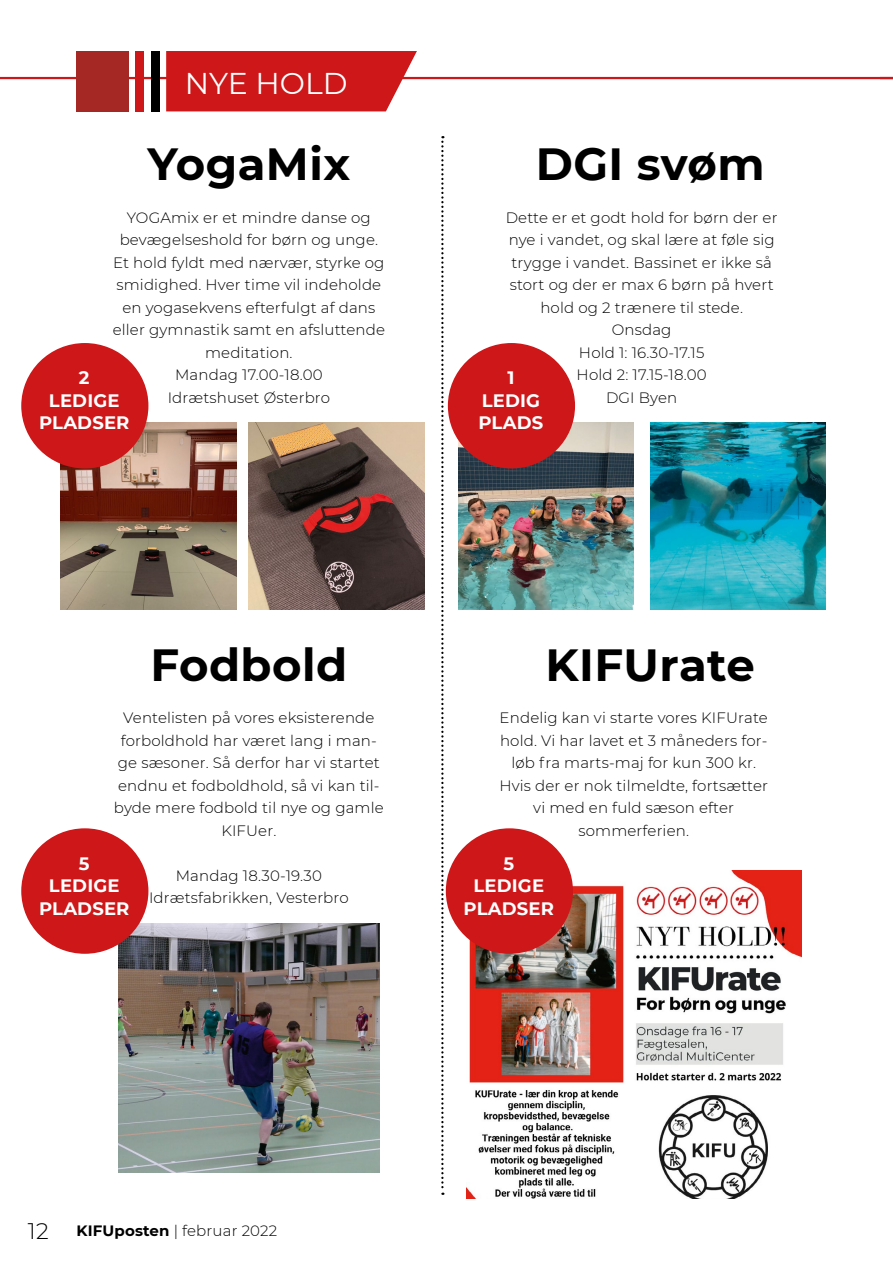
<style>
.page{position:relative;width:893px;height:1263px;background:#fff}
.page>*{position:absolute;margin:0;border:0;box-sizing:border-box;transform-origin:0 0}
.t1{font:700 45px "Montserrat";letter-spacing:.01em;color:#000}
.t2{font:30px "Montserrat";color:#fff}
.t3{font:700 18px/22.5px "Montserrat";letter-spacing:.01em;color:#fff;text-align:center}
.t4{font:300 15px/22.5px "Montserrat";letter-spacing:.01em;color:#000;text-align:center}
.s1{font-size:22.5px}
.s2{font-weight:700}
</style>
<div class="page">
<hr style="left:0;top:77px;width:893px;height:2px;background:#cd1719">
<div style="left:166px;top:51px;width:251px;height:60px;background:#cd1719"></div>
<div style="left:151px;top:51px;width:9px;height:61px;background:#000"></div>
<div style="left:135px;top:51px;width:9px;height:61px;background:#cd1719"></div>
<div style="left:77px;top:51px;width:52px;height:61px;background:#a62824"></div>
<svg style="left:441px;top:136px;width:3px;height:1059px"></svg>
<img style="left:61px;top:423px;width:175px;height:186px">
<img style="left:249px;top:423px;width:175px;height:186px">
<img style="left:458px;top:423px;width:176px;height:186px">
<img style="left:650px;top:423px;width:175px;height:186px">
<img style="left:466px;top:870px;width:335px;height:328px">
<img style="left:119px;top:923px;width:260px;height:250px">
<div style="left:448px;top:343px;width:127px;height:125px;background:#cd1719;border-radius:50%"></div>
<div style="left:446px;top:828px;width:127px;height:126px;background:#cd1719;border-radius:50%"></div>
<div style="left:21px;top:343px;width:127px;height:125px;background:#cd1719;border-radius:50%"></div>
<div style="left:21px;top:828px;width:127px;height:126px;background:#cd1719;border-radius:50%"></div>
<h2 class="t2" style="left:185px;top:63px;width:164px">NYE HOLD</h2>
<h1 class="t1" style="left:148px;top:131px;width:204px">YogaMix</h1>
<h1 class="t1" style="left:536px;top:131px;width:230px">DGI svøm</h1>
<p class="t4" style="left:113px;top:206px;width:274px">YOGAmix er et mindre danse og bevægelseshold for børn og unge.<br>Et hold fyldt med nærvær, styrke og smidighed. Hver time vil indeholde en yogasekvens efterfulgt af dans eller gymnastik samt en afsluttende meditation.<br>Mandag 17.00-18.00<br>Idrætshuset Østerbro</p>
<p class="t4" style="left:506px;top:206px;width:273px">Dette er et godt hold for børn der er nye i vandet, og skal lære at føle sig trygge i vandet. Bassinet er ikke så stort og der er max 6 børn på hvert hold og 2 trænere til stede.<br>Onsdag<br>Hold 1: 16.30-17.15<br>Hold 2: 17.15-18.00<br>DGI Byen</p>
<p class="t3" style="left:39px;top:366px;width:92px">2<br>LEDIGE<br>PLADSER</p>
<p class="t3" style="left:478px;top:366px;width:66px">1<br>LEDIG<br>PLADS</p>
<h1 class="t1" style="left:151px;top:633px;width:198px">Fodbold</h1>
<h1 class="t1" style="left:545px;top:633px;width:211px">KIFUrate</h1>
<p class="t4" style="left:114px;top:706px;width:271px">Ventelisten på vores eksisterende forboldhold har været lang i man&shy;ge sæsoner. Så derfor har vi startet endnu et fodboldhold, så vi kan til&shy;byde mere fodbold til nye og gamle<br>KIFUer.</p>
<p class="t4" style="left:149px;top:863px;width:201px">Mandag 18.30-19.30<br>Idrætsfabrikken, Vesterbro</p>
<p class="t3" style="left:39px;top:851px;width:92px">5<br>LEDIGE<br>PLADSER</p>
<p class="t4" style="left:499px;top:706px;width:270px">Endelig kan vi starte vores KIFUrate hold. Vi har lavet et 3 måneders for&shy;løb fra marts-maj for kun 300 kr.<br>Hvis der er nok tilmeldte, fortsætter vi med en fuld sæson efter sommerferien.</p>
<p class="t3" style="left:464px;top:851px;width:92px">5<br>LEDIGE<br>PLADSER</p>
<p class="t4" style="left:28px;top:1219px;width:251px"><span class="s1">12</span> <span class="s2">KIFUposten</span> | februar 2022</p>
</div>
